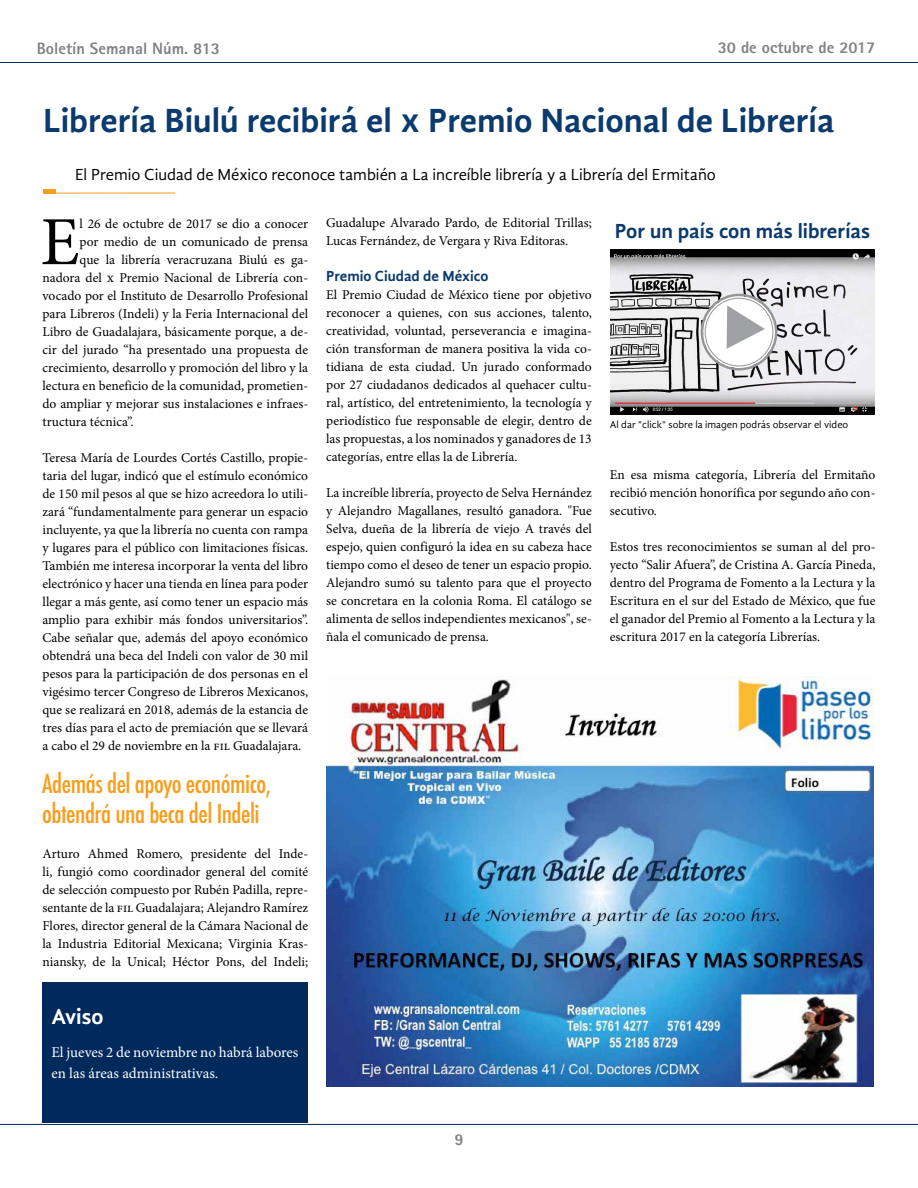
<style>
.page{position:relative;width:918px;height:1188px;background:#fff}
.page>*{position:absolute;margin:0;border:0;box-sizing:border-box;transform-origin:0 0}
.t1{font:68.85px "Minion Pro";color:#000}
.t2{font:700 34.5px "Gandhi Sans";color:#0a3a6e}
.t3{font:500 condensed 25.5px/30px "Futura";letter-spacing:-.02em;color:#f99d1c}
.t4{font:700 22.5px "Gandhi Sans";color:#fff}
.t5{font:700 21px "Gandhi Sans";color:#0a3a6e}
.t6{font:16.5px "Gandhi Sans";color:#000}
.t7{font:800 16.5px "Rotis Sans Serif";color:#808285}
.t8{font:15px/21px "Minion Pro";color:#fff}
.t9{font:700 15px "Gandhi Sans";color:#0a3a6e}
.t10{font:13.5px/18px "Minion Pro";letter-spacing:-.005em;color:#000;text-align:justify}
.t11{font:10.5px "Gandhi Sans";color:#000}
</style>
<div class="page">
<hr style="left:0;top:62px;width:918px;height:1px;background:#00295c">
<hr style="left:0;top:1124px;width:918px;height:1px;background:#00295c">
<img style="left:326px;top:676px;width:547px;height:411px">
<hr style="left:43px;top:193px;width:132px;height:1px;background:#f99d1c">
<div style="left:43px;top:189px;width:12px;height:5px;background:#f99d1c"></div>
<img style="left:610px;top:249px;width:265px;height:165px">
<svg style="left:703px;top:296px;width:72px;height:72px"></svg>
<div style="left:701px;top:294px;width:76px;height:76px;border:2px solid #939598;border-radius:50%"></div>
<div style="left:705px;top:298px;width:68px;height:68px;border:1px solid #939598;border-radius:50%"></div>
<svg style="left:727px;top:305px;width:38px;height:44px"></svg>
<div style="left:43px;top:982px;width:265px;height:141px;background:#00295c"></div>
<p class="t7" style="left:37px;top:38px;width:185px">Boletín Semanal Núm. 813</p>
<p class="t7" style="left:718px;top:37px;width:159px">30 de octubre de 2017</p>
<h2 class="t2" style="left:43px;top:101px;width:793px">Librería Biulú recibirá el x Premio Nacional de Librería</h2>
<p class="t6" style="left:75px;top:165px;width:642px">El Premio Ciudad de México reconoce también a La increíble librería y a Librería del Ermitaño</p>
<h3 class="t5" style="left:615px;top:218px;width:257px">Por un país con más librerías</h3>
<p class="t10" style="left:326px;top:213px;width:267px">Guadalupe Alvarado Pardo, de Editorial Trillas;<br>Lucas Fernández, de Vergara y Riva Editoras.</p>
<p class="t9" style="left:326px;top:267px;width:164px">Premio Ciudad de México</p>
<p class="t10" style="left:326px;top:285px;width:267px">El Premio Ciudad de México tiene por objetivo reconocer a quienes, con sus acciones, talento, creatividad, voluntad, perseverancia e imagina&shy;ción transforman de manera positiva la vida co&shy;tidiana de esta ciudad. Un jurado conformado por 27 ciudadanos dedicados al quehacer cultu&shy;ral, artístico, del entretenimiento, la tecnología y periodístico fue responsable de elegir, dentro de las propuestas, a los nominados y ganadores de 13 categorías, entre ellas la de Librería.</p>
<p class="t10" style="left:326px;top:483px;width:267px">La increíble librería, proyecto de Selva Hernández y Alejandro Magallanes, resultó ganadora. "Fue Selva, dueña de la librería de viejo A través del espejo, quien configuró la idea en su cabeza hace tiempo como el deseo de tener un espacio propio.<br>Alejandro sumó su talento para que el proyecto se concretara en la colonia Roma. El catálogo se alimenta de sellos independientes mexicanos", se&shy;ñala el comunicado de prensa.</p>
<h1 class="t1" style="left:41px;top:196px;width:41px">E</h1>
<p class="t10" style="left:80px;top:215px;width:230px">l 26 de octubre de 2017 se dio a conocer</p>
<p class="t10" style="left:80px;top:233px;width:230px">por medio de un comunicado de prensa</p>
<p class="t10" style="left:80px;top:251px;width:230px">que la librería veracruzana Biulú es ga-</p>
<p class="t10" style="left:43px;top:269px;width:267px">nadora del x Premio Nacional de Librería con-</p>
<p class="t10" style="left:43px;top:287px;width:267px">vocado por el Instituto de Desarrollo Profesional</p>
<p class="t10" style="left:43px;top:305px;width:267px">para Libreros (Indeli) y la Feria Internacional del</p>
<p class="t10" style="left:43px;top:323px;width:267px">Libro de Guadalajara, básicamente porque, a de-</p>
<p class="t10" style="left:43px;top:341px;width:267px">cir del jurado “ha presentado una propuesta de</p>
<p class="t10" style="left:43px;top:359px;width:267px">crecimiento, desarrollo y promoción del libro y la</p>
<p class="t10" style="left:43px;top:377px;width:267px">lectura en beneficio de la comunidad, prometien-</p>
<p class="t10" style="left:43px;top:395px;width:267px">do ampliar y mejorar sus instalaciones e infraes-</p>
<p class="t10" style="left:43px;top:413px;width:92px">tructura técnica”.</p>
<p class="t10" style="left:43px;top:449px;width:267px">Teresa María de Lourdes Cortés Castillo, propie&shy;taria del lugar, indicó que el estímulo económico de 150 mil pesos al que se hizo acreedora lo utili&shy;zará “fundamentalmente para generar un espacio incluyente, ya que la librería no cuenta con rampa y lugares para el público con limitaciones físicas.<br>También me interesa incorporar la venta del libro electrónico y hacer una tienda en línea para poder llegar a más gente, así como tener un espacio más amplio para exhibir más fondos universitarios”.<br>Cabe señalar que, además del apoyo económico obtendrá una beca del Indeli con valor de 30 mil pesos para la participación de dos personas en el vigésimo tercer Congreso de Libreros Mexicanos, que se realizará en 2018, además de la estancia de tres días para el acto de premiación que se llevará a cabo el 29 de noviembre en la fil Guadalajara.</p>
<p class="t11" style="left:610px;top:418px;width:240px">Al dar "click" sobre la imagen podrás observar el video</p>
<p class="t10" style="left:610px;top:466px;width:267px">En esa misma categoría, Librería del Ermitaño recibió mención honorífica por segundo año con&shy;secutivo.</p>
<p class="t10" style="left:610px;top:538px;width:267px">Estos tres reconocimientos se suman al del pro&shy;yecto “Salir Afuera”, de Cristina A. García Pineda, dentro del Programa de Fomento a la Lectura y la Escritura en el sur del Estado de México, que fue el ganador del Premio al Fomento a la Lectura y la escritura 2017 en la categoría Librerías.</p>
<h3 class="t3" style="left:42px;top:769px;width:230px">Además del apoyo económico, obtendrá una beca del Indeli</h3>
<p class="t10" style="left:43px;top:845px;width:267px">Arturo Ahmed Romero, presidente del Inde&shy;li, fungió como coordinador general del comité de selección compuesto por Rubén Padilla, repre&shy;sentante de la fil Guadalajara; Alejandro Ramírez Flores, director general de la Cámara Nacional de la Industria Editorial Mexicana; Virginia Kras&shy;niansky, de la Unical; Héctor Pons, del Indeli;</p>
<h3 class="t4" style="left:51px;top:1004px;width:54px">Aviso</h3>
<p class="t8" style="left:51px;top:1042px;width:249px">El jueves 2 de noviembre no habrá labores en las áreas administrativas.</p>
<p class="t7" style="left:455px;top:1129px;width:11px">9</p>
</div>
